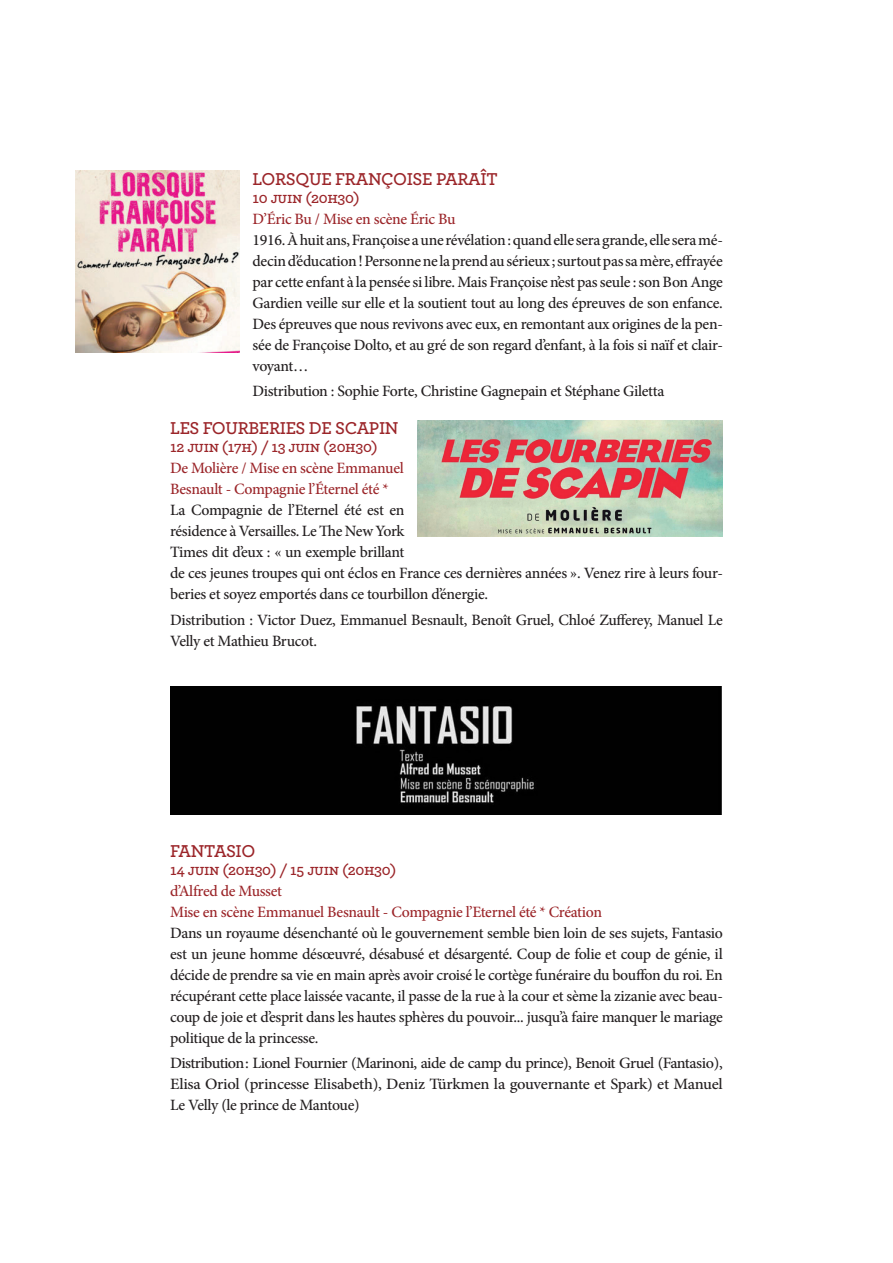
<style>
.page{position:relative;width:893px;height:1263px;background:#fff}
.page>*{position:absolute;margin:0;border:0;box-sizing:border-box;transform-origin:0 0}
.t1{font:600 18px "Archer";letter-spacing:-.02em;color:#9b2529}
.t2{font:500 15.75px/21px "Minion Pro";letter-spacing:-.02em;color:#231f20;text-align:justify}
.t3{font:500 15.75px/21px "Minion Pro";letter-spacing:-.02em;color:#9b2529}
.t4{font:600 15.75px "Archer";letter-spacing:-.02em;color:#9b2529}
</style>
<div class="page">
<img style="left:76px;top:170px;width:164px;height:183px">
<img style="left:417px;top:421px;width:306px;height:116px">
<img style="left:170px;top:687px;width:552px;height:127px">
<p class="t1" style="left:253px;top:165px;width:247px">LORSQUE FRANÇOISE PARAÎT</p>
<p class="t4" style="left:253px;top:185px;width:109px">10 juin (20h30)</p>
<p class="t3" style="left:253px;top:208px;width:204px">D’Éric Bu / Mise en scène Éric Bu</p>
<p class="t2" style="left:253px;top:229px;width:472px">1916. À huit ans, Françoise a une révélation : quand elle sera grande, elle sera mé&shy;decin d’éducation ! Personne ne la prend au sérieux ; surtout pas sa mère, effrayée par cette enfant à la pensée si libre. Mais Françoise n’est pas seule : son Bon Ange Gardien veille sur elle et la soutient tout au long des épreuves de son enfance.<br>Des épreuves que nous revivons avec eux, en remontant aux origines de la pen&shy;sée de Françoise Dolto, et au gré de son regard d’enfant, à la fois si naïf et clair&shy;voyant…</p>
<p class="t2" style="left:253px;top:380px;width:413px">Distribution : Sophie Forte, Christine Gagnepain et Stéphane Giletta</p>
<p class="t1" style="left:170px;top:415px;width:230px">LES FOURBERIES DE SCAPIN</p>
<p class="t4" style="left:170px;top:435px;width:209px">12 juin (17h) / 13 juin (20h30)</p>
<p class="t3" style="left:170px;top:458px;width:235px">De Molière / Mise en scène Emmanuel<br>Besnault - Compagnie l’Éternel été *</p>
<p class="t2" style="left:170px;top:500px;width:554px;text-align:left">La Compagnie de l’Eternel été est en<br>résidence à Versailles. Le The New York<br>Times dit d’eux : « un exemple brillant<br>de ces jeunes troupes qui ont éclos en France ces dernières années ». Venez rire à leurs four&shy;beries et soyez emportés dans ce tourbillon d’énergie.</p>
<p class="t2" style="left:170px;top:609px;width:554px">Distribution : Victor Duez, Emmanuel Besnault, Benoît Gruel, Chloé Zufferey, Manuel Le<br>Velly et Mathieu Brucot.</p>
<p class="t1" style="left:170px;top:838px;width:87px">FANTASIO</p>
<p class="t4" style="left:170px;top:858px;width:228px">14 juin (20h30) / 15 juin (20h30)</p>
<p class="t3" style="left:170px;top:880px;width:114px">d’Alfred de Musset</p>
<p class="t3" style="left:170px;top:901px;width:434px">Mise en scène Emmanuel Besnault - Compagnie l’Eternel été * Création</p>
<p class="t2" style="left:170px;top:922px;width:554px">Dans un royaume désenchanté où le gouvernement semble bien loin de ses sujets, Fantasio est un jeune homme désœuvré, désabusé et désargenté. Coup de folie et coup de génie, il décide de prendre sa vie en main après avoir croisé le cortège funéraire du bouffon du roi. En récupérant cette place laissée vacante, il passe de la rue à la cour et sème la zizanie avec beau&shy;coup de joie et d’esprit dans les hautes sphères du pouvoir... jusqu’à faire manquer le mariage politique de la princesse.</p>
<p class="t2" style="left:170px;top:1053px;width:554px">Distribution: Lionel Fournier (Marinoni, aide de camp du prince), Benoit Gruel (Fantasio), Elisa Oriol (princesse Elisabeth), Deniz Türkmen la gouvernante et Spark) et Manuel Le Velly (le prince de Mantoue)</p>
</div>
